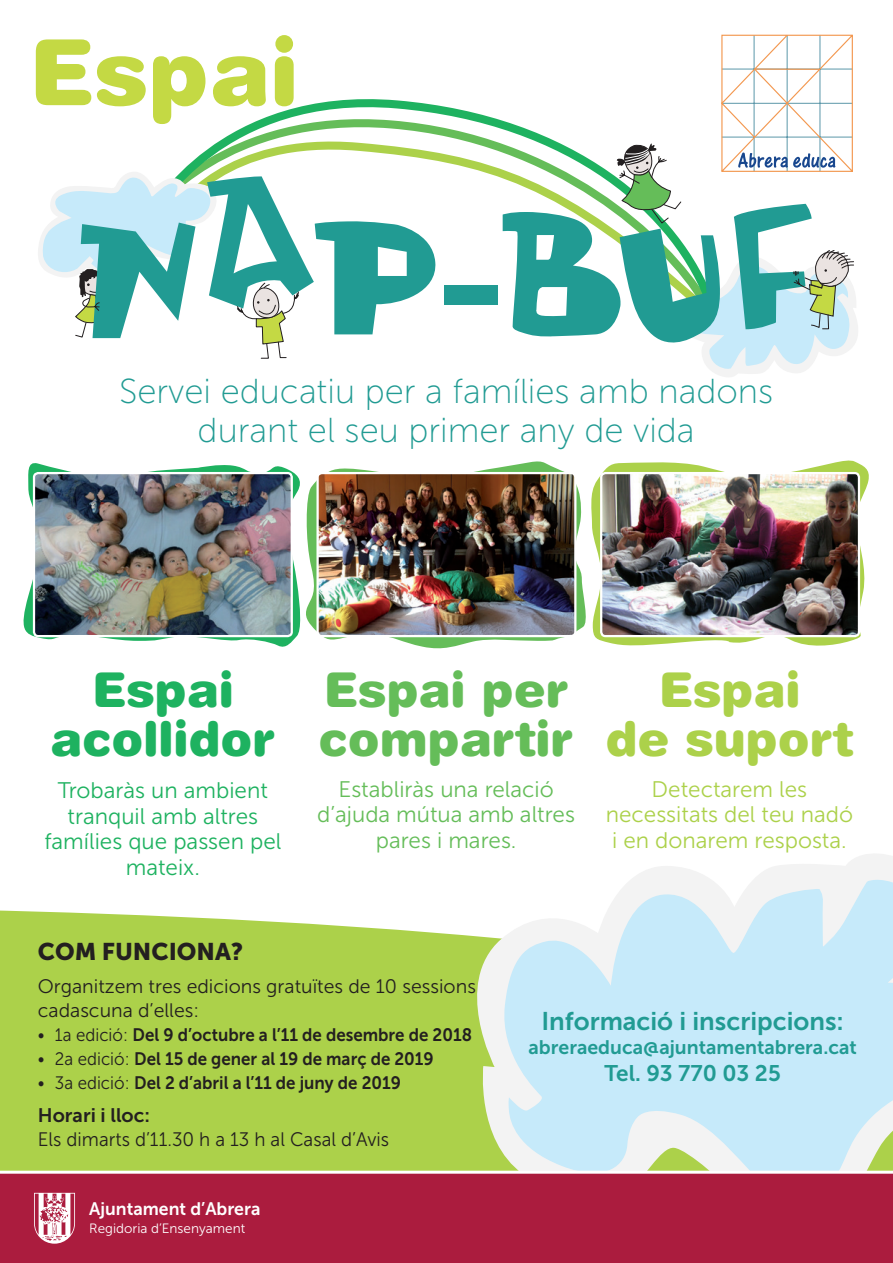
<style>
.page{position:relative;width:893px;height:1263px;background:#fff}
.page>*{position:absolute;margin:0;border:0;box-sizing:border-box;transform-origin:0 0}
.t1{font:900 91.2px "Helvetica Rounded";color:#c4d944}
.t2{font:900 48px/49.5px "Helvetica Rounded";color:#65bd59}
.t3{font:900 48px/49.5px "Helvetica Rounded";color:#1eb260;text-align:center}
.t4{font:900 48px/49.5px "Helvetica Rounded";color:#acd14a;text-align:center}
.t5{font:34.65px/38.1px "Museo Sans 100";color:#219b93;text-align:center}
.t6{font:25.5px "Museo Sans 700";color:#219b93}
.t7{font:24px "Museo Sans 900";color:#231f20}
.t8{font:22.5px/25.5px "Museo Sans 300";color:#1eb260;text-align:center}
.t9{font:22.5px/25.5px "Museo Sans 300";color:#65bd59;text-align:center}
.t10{font:22.5px/25.5px "Museo Sans 300";color:#acd14a;text-align:center}
.t11{font:22.5px "Museo Sans 700";color:#219b93}
.t12{font:19.5px/24px "Museo Sans 300";color:#231f20}
.t13{font:19.5px "Museo Sans 300";color:#231f20;scale:.96 1}
.t14{font:19.5px "Museo Sans 700";color:#219b93}
.t15{font:19.5px "Museo Sans 700";color:#231f20}
.t16{font:18px "Museo Sans 700";color:#231f20;scale:.94 1}
.t17{font:18px "Museo Sans 700";color:#fff}
.t18{font:13.5px "Museo Sans 300";color:#fff}
.s1{font-family:"Museo Sans 300"}
</style>
<div class="page">
<svg style="left:306px;top:461px;width:280px;height:188px"></svg>
<svg style="left:23px;top:463px;width:278px;height:184px"></svg>
<div style="left:0;top:910px;width:451px;height:261px;background:#acd14a"></div>
<svg style="left:451px;top:854px;width:442px;height:317px"></svg>
<svg style="left:499px;top:876px;width:394px;height:295px;fill:#c6eafa"></svg>
<div style="left:0;top:1174px;width:893px;height:89px;background:#ab1c3e"></div>
<svg style="left:34px;top:1193px;width:41px;height:51px"></svg>
<svg style="left:181px;top:99px;width:322px;height:206px"></svg>
<div style="left:445px;top:286px;width:53px;height:19px;background:#219b93"></div>
<svg style="left:503px;top:34px;width:355px;height:343px"></svg>
<svg style="left:38px;top:172px;width:400px;height:187px"></svg>
<img style="left:36px;top:475px;width:254px;height:159px">
<div style="left:33px;top:472px;width:260px;height:165px;border:2px solid #fff;border-radius:4px"></div>
<img style="left:319px;top:475px;width:254px;height:159px">
<div style="left:316px;top:472px;width:260px;height:165px;border:2px solid #fff;border-radius:4px"></div>
<svg style="left:591px;top:460px;width:278px;height:186px"></svg>
<img style="left:603px;top:475px;width:254px;height:159px">
<div style="left:600px;top:472px;width:260px;height:165px;border:2px solid #fff;border-radius:4px"></div>
<h1 class="t1" style="left:28px;top:14px;width:272px">Espai</h1>
<h3 class="t5" style="left:119px;top:373px;width:656px">Servei educatiu per a famílies amb nadons durant el seu primer any de vida</h3>
<h2 class="t3" style="left:50px;top:663px;width:227px">Espai acollidor</h2>
<p class="t8" style="left:44px;top:778px;width:238px">Trobaràs un ambient tranquil amb altres famílies que passen pel mateix.</p>
<h2 class="t2" style="left:319px;top:663px;width:256px">Espai per compartir</h2>
<p class="t9" style="left:317px;top:776px;width:259px">Establiràs una relació d’ajuda mútua amb altres pares i mares.</p>
<h2 class="t4" style="left:605px;top:663px;width:249px">Espai<br>de suport</h2>
<p class="t10" style="left:606px;top:776px;width:249px">Detectarem les necessitats del teu nadó i en donarem resposta.</p>
<h3 class="t7" style="left:38px;top:938px;width:207px">COM FUNCIONA?</h3>
<p class="t12" style="left:38px;top:974px;width:440px">Organitzem tres edicions gratuïtes de 10 sessions cadascuna d’elles:</p>
<p class="t16" style="left:38px;top:1024px;width:463px"><span class="s1">• 1a edició:</span> Del 9 d’octubre a l’11 de desembre de 2018</p>
<p class="t16" style="left:38px;top:1048px;width:423px"><span class="s1">• 2a edició:</span> Del 15 de gener al 19 de març de 2019</p>
<p class="t16" style="left:38px;top:1072px;width:388px"><span class="s1">• 3a edició:</span> Del 2 d’abril a l’11 de juny de 2019</p>
<p class="t15" style="left:38px;top:1104px;width:114px">Horari i lloc:</p>
<p class="t13" style="left:38px;top:1128px;width:367px">Els dimarts d’11.30 h a 13 h al Casal d’Avis</p>
<p class="t17" style="left:89px;top:1198px;width:173px">Ajuntament d’Abrera</p>
<p class="t18" style="left:89px;top:1221px;width:157px">Regidoria d’Ensenyament</p>
<h3 class="t6" style="left:541px;top:1007px;width:304px">Informació i inscripcions:</h3>
<p class="t14" style="left:528px;top:1036px;width:330px">abreraeduca@ajuntamentabrera.cat</p>
<p class="t11" style="left:604px;top:1060px;width:178px">Tel. 93 770 03 25</p>
</div>
